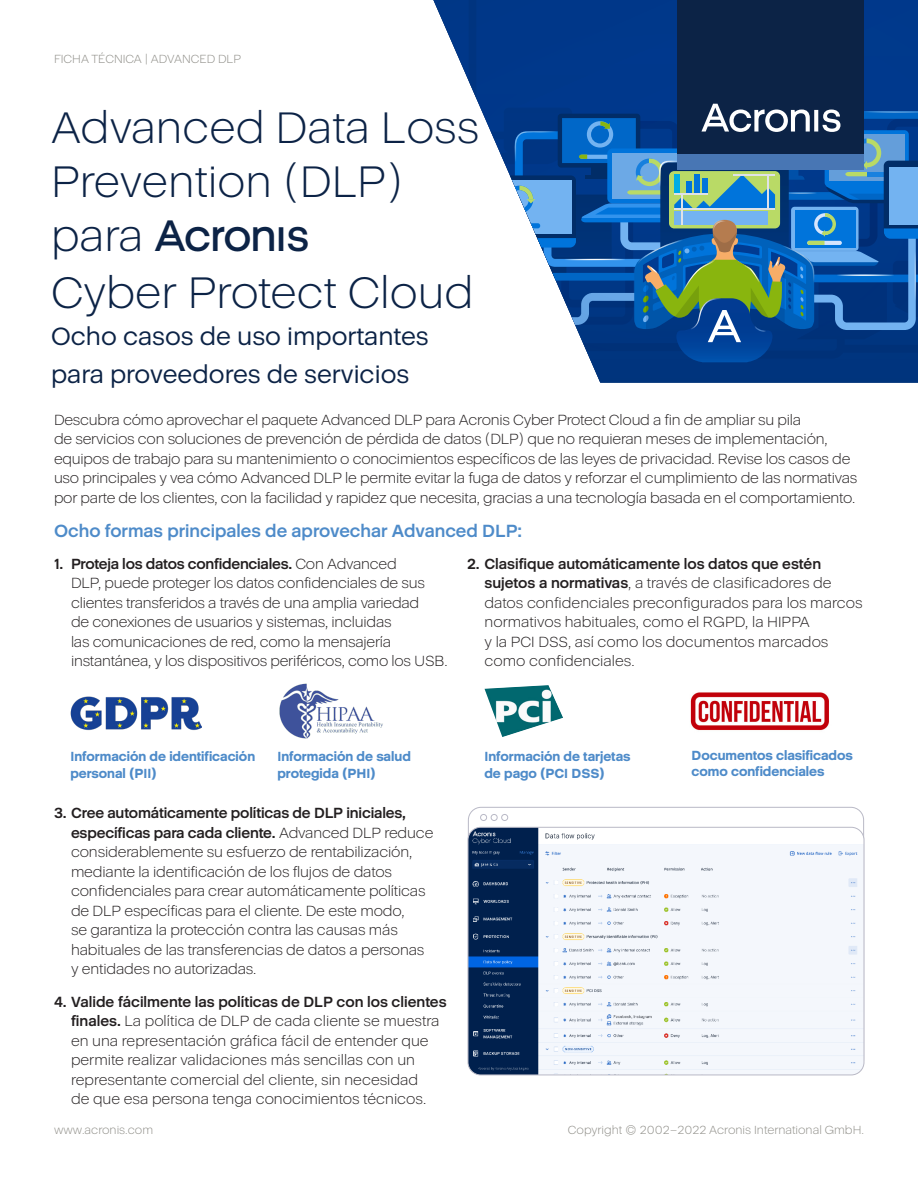
<style>
.page{position:relative;width:918px;height:1188px;background:#fff}
.page>*{position:absolute;margin:0;border:0;box-sizing:border-box;transform-origin:0 0}
.t1{font:300 45px/54.9px "Acronis Cyber";color:#0c2346}
.t2{font:25.5px/37.5px "Acronis Cyber";color:#0c2346}
.t3{font:700 18px "Acronis Cyber";color:#4e8bc9}
.t4{font:300 15px/19.5px "Acronis Cyber";letter-spacing:-.015em;color:#231f20}
.t5{font:800 13.5px/16.5px "Acronis Cyber";color:#4e8bc9}
.t6{font:300 12px "Acronis Cyber";color:#8f8e88}
.s1{font-weight:700}
</style>
<div class="page">
<img style="left:690px;top:692px;width:139px;height:39px">
<img style="left:70px;top:696px;width:131px;height:35px">
<img style="left:279px;top:683px;width:104px;height:56px">
<img style="left:484px;top:685px;width:79px;height:52px">
<div style="left:591px;top:362px;width:327px;height:21px;background:#00347d"></div>
<svg style="left:433px;top:0;width:485px;height:362px"></svg>
<div style="left:480px;top:814px;width:7px;height:7px;border:1px solid #b9b9c6;border-radius:50%"></div>
<div style="left:491px;top:814px;width:7px;height:7px;border:1px solid #b9b9c6;border-radius:50%"></div>
<div style="left:501px;top:814px;width:7px;height:7px;border:1px solid #b9b9c6;border-radius:50%"></div>
<img style="left:468px;top:827px;width:396px;height:248px">
<div style="left:468px;top:827px;width:396px;height:248px;border:1px solid #b9b9c6;border-radius:13px"></div>
<p class="t6" style="left:54px;top:52px;width:189px">FICHA TÉCNICA | ADVANCED DLP</p>
<h1 class="t1" style="left:51px;top:100px;width:430px">Advanced Data Loss<br>Prevention (DLP) para ጷ<br>Cyber Protect Cloud</h1>
<h2 class="t2" style="left:51px;top:318px;width:379px">Ocho casos de uso importantes para proveedores de servicios</h2>
<p class="t4" style="left:54px;top:410px;width:805px">Descubra cómo aprovechar el paquete Advanced DLP para Acronis Cyber Protect Cloud a fin de ampliar su pila<br>de servicios con soluciones de prevención de pérdida de datos (DLP) que no requieran meses de implementación, equipos de trabajo para su mantenimiento o conocimientos específicos de las leyes de privacidad. Revise los casos de uso principales y vea cómo Advanced DLP le permite evitar la fuga de datos y reforzar el cumplimiento de las normativas por parte de los clientes, con la facilidad y rapidez que necesita, gracias a una tecnología basada en el comportamiento.</p>
<p class="t3" style="left:54px;top:520px;width:470px">Ocho formas principales de aprovechar Advanced DLP:</p>
<p class="t4" style="left:71px;top:554px;width:378px;text-indent:-17px"><span class="s1">1. Proteja los datos confidenciales.</span> Con Advanced<br>DLP, puede proteger los datos confidenciales de sus clientes transferidos a través de una amplia variedad<br>de conexiones de usuarios y sistemas, incluidas<br>las comunicaciones de red, como la mensajería instantánea, y los dispositivos periféricos, como los USB.</p>
<p class="t4" style="left:485px;top:554px;width:380px;text-indent:-17px"><span class="s1">2. Clasifique automáticamente los datos que estén sujetos a normativas</span>, a través de clasificadores de datos confidenciales preconfigurados para los marcos normativos habituales, como el RGPD, la HIPPA<br>y la PCI DSS, así como los documentos marcados como confidenciales.</p>
<p class="t5" style="left:70px;top:748px;width:186px">Información de identificación personal (PII)</p>
<p class="t5" style="left:278px;top:748px;width:135px">Información de salud protegida (PHI)</p>
<p class="t5" style="left:484px;top:748px;width:148px">Información de tarjetas de pago (PCI DSS)</p>
<p class="t5" style="left:691px;top:747px;width:163px">Documentos clasificados como confidenciales</p>
<p class="t4" style="left:71px;top:804px;width:364px;text-indent:-17px"><span class="s1">3. Cree automáticamente políticas de DLP iniciales, específicas para cada cliente.</span> Advanced DLP reduce considerablemente su esfuerzo de rentabilización, mediante la identificación de los flujos de datos confidenciales para crear automáticamente políticas de DLP específicas para el cliente. De este modo,<br>se garantiza la protección contra las causas más habituales de las transferencias de datos a personas y entidades no autorizadas.</p>
<p class="t4" style="left:71px;top:992px;width:377px;text-indent:-17px"><span class="s1">4. Valide fácilmente las políticas de DLP con los clientes finales.</span> La política de DLP de cada cliente se muestra en una representación gráfica fácil de entender que permite realizar validaciones más sencillas con un representante comercial del cliente, sin necesidad<br>de que esa persona tenga conocimientos técnicos.</p>
<p class="t6" style="left:54px;top:1123px;width:101px">www.acronis.com</p>
<p class="t6" style="left:568px;top:1123px;width:298px">Copyright © 2002–2022 Acronis International GmbH.</p>
</div>
